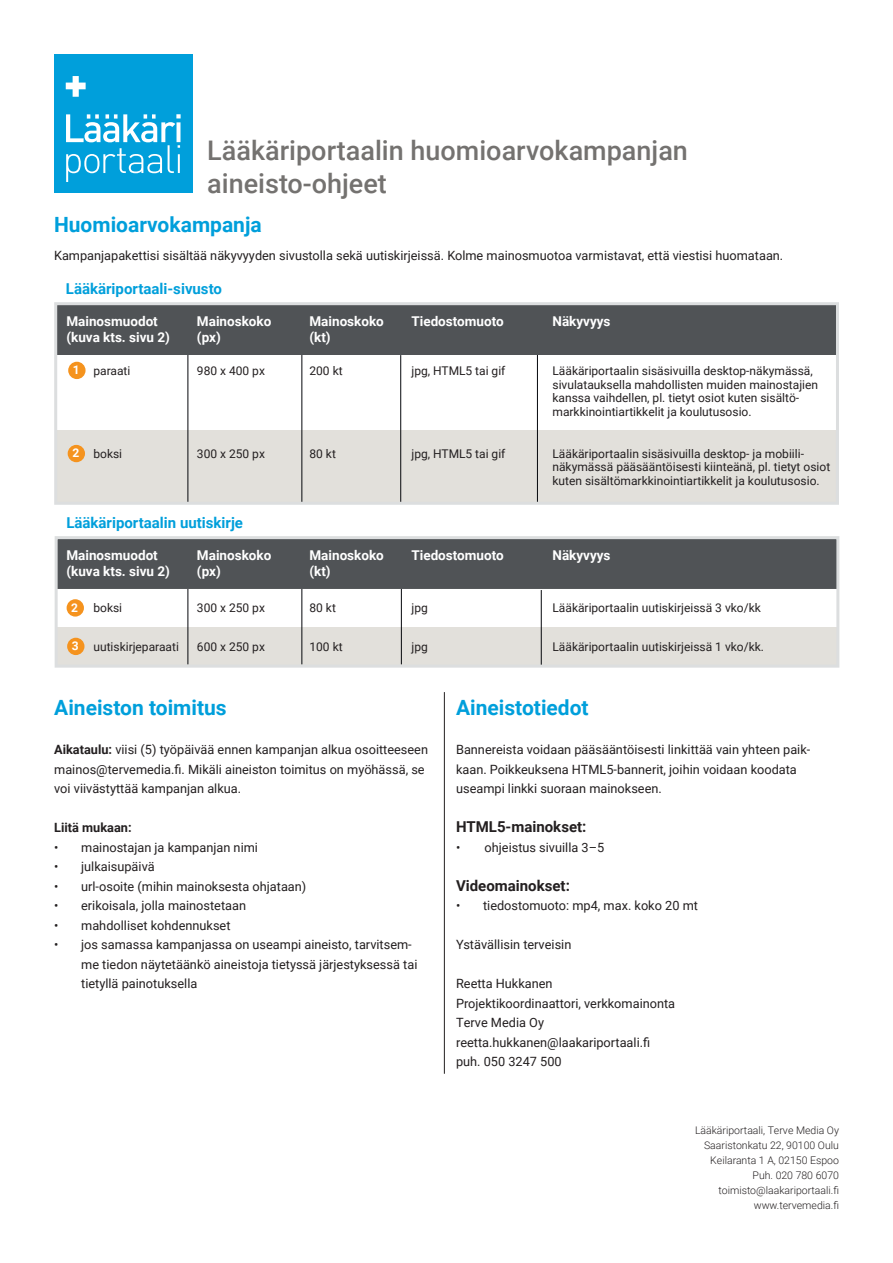
<style>
.page{position:relative;width:893px;height:1263px;background:#fff}
.page>*{position:absolute;margin:0;border:0;box-sizing:border-box;transform-origin:0 0}
.sivunotsikkoylös{font:500 27px/32.4px "Roboto";color:#747270}
.luettelon_otsikko{font:700 21px "Roboto";color:#009fdb}
.t1{font:700 15px "Roboto";color:#009fdb}
.leipis{font:700 15px "Roboto";color:#231f20}
.luettelon_otsikko-2{font:700 13.5px "Roboto";color:#fff}
.leipis-2{font:12.75px/19.5px "Roboto";color:#231f20}
.luettelon_otsikko-3{font:12.75px "Roboto";color:#231f20}
.leipis-3{font:700 12.75px "Roboto";color:#231f20}
.luettelon_otsikko-4{font:12px/13.5px "Roboto";color:#231f20}
.t2{font:700 12px "Roboto";color:#fff}
.t3{font:300 10.5px "Roboto";color:#231f20}
.s1{font-weight:700}
</style>
<div class="page">
<div style="left:56px;top:627px;width:781px;height:39px;background:#e2e0db"></div>
<div style="left:55px;top:431px;width:782px;height:72px;background:#e2e0db"></div>
<div style="left:68px;top:445px;width:17px;height:17px;background:#f5931e;border-radius:50%"></div>
<hr style="left:444px;top:692px;width:1px;height:382px;background:#231f20">
<div style="left:67px;top:599px;width:17px;height:18px;background:#f5931e;border-radius:50%"></div>
<hr style="left:537px;top:355px;width:1px;height:149px;background:#05070c">
<div style="left:55px;top:55px;width:138px;height:138px;background:#009fdb"></div>
<svg style="left:66px;top:114px;width:115px;height:68px"></svg>
<svg style="left:66px;top:76px;width:20px;height:21px"></svg>
<div style="left:68px;top:362px;width:18px;height:17px;background:#f5931e;border-radius:50%"></div>
<div style="left:67px;top:638px;width:17px;height:17px;background:#f5931e;border-radius:50%"></div>
<hr style="left:302px;top:355px;width:1px;height:148px;background:#05070c">
<hr style="left:188px;top:355px;width:1px;height:149px;background:#05070c">
<hr style="left:401px;top:589px;width:1px;height:75px;background:#05070c">
<hr style="left:302px;top:589px;width:1px;height:75px;background:#05070c">
<hr style="left:188px;top:589px;width:1px;height:75px;background:#05070c">
<hr style="left:400px;top:355px;width:1px;height:148px;background:#05070c">
<hr style="left:541px;top:590px;width:1px;height:76px;background:#05070c">
<div style="left:58px;top:306px;width:777px;height:49px;background:#505356"></div>
<div style="left:54px;top:302px;width:785px;height:203px;border:3px solid #dcdedf"></div>
<div style="left:59px;top:540px;width:776px;height:49px;background:#505356"></div>
<div style="left:55px;top:536px;width:784px;height:132px;border:3px solid #dcdedf"></div>
<p class="sivunotsikkoylös" style="left:207px;top:134px;width:482px">Lääkäriportaalin huomioarvokampanjan aineisto-ohjeet</p>
<p class="luettelon_otsikko" style="left:54px;top:210px;width:209px">Huomioarvokampanja</p>
<p class="luettelon_otsikko-3" style="left:54px;top:247px;width:731px">Kampanjapakettisi sisältää näkyvyyden sivustolla sekä uutiskirjeissä. Kolme mainosmuotoa varmistavat, että viestisi huomataan.</p>
<p class="t1" style="left:66px;top:278px;width:158px">Lääkäriportaali-sivusto</p>
<p class="luettelon_otsikko-2" style="left:66px;top:312px;width:93px">Mainosmuodot</p>
<p class="luettelon_otsikko-2" style="left:197px;top:312px;width:76px">Mainoskoko</p>
<p class="luettelon_otsikko-2" style="left:309px;top:312px;width:76px">Mainoskoko</p>
<p class="luettelon_otsikko-2" style="left:411px;top:312px;width:94px">Tiedostomuoto</p>
<p class="luettelon_otsikko-2" style="left:552px;top:312px;width:60px">Näkyvyys</p>
<p class="luettelon_otsikko-2" style="left:66px;top:328px;width:105px">(kuva kts. sivu 2)</p>
<p class="luettelon_otsikko-2" style="left:197px;top:328px;width:25px">(px)</p>
<p class="luettelon_otsikko-2" style="left:309px;top:328px;width:23px">(kt)</p>
<p class="luettelon_otsikko-4" style="left:93px;top:364px;width:38px">paraati</p>
<p class="luettelon_otsikko-4" style="left:197px;top:364px;width:70px">980 x 400 px</p>
<p class="luettelon_otsikko-4" style="left:309px;top:364px;width:35px">200 kt</p>
<p class="luettelon_otsikko-4" style="left:411px;top:364px;width:95px">jpg, HTML5 tai gif</p>
<p class="luettelon_otsikko-4" style="left:552px;top:364px;width:267px">Lääkäriportaalin sisäsivuilla desktop-näkymässä, sivulatauksella mahdollisten muiden mainostajien kanssa vaihdellen, pl. tietyt osiot kuten sisältö&shy;markkinointiartikkelit ja koulutusosio.</p>
<p class="luettelon_otsikko-4" style="left:93px;top:446px;width:30px">boksi</p>
<p class="luettelon_otsikko-4" style="left:197px;top:446px;width:70px">300 x 250 px</p>
<p class="luettelon_otsikko-4" style="left:309px;top:446px;width:28px">80 kt</p>
<p class="luettelon_otsikko-4" style="left:411px;top:446px;width:95px">jpg, HTML5 tai gif</p>
<p class="luettelon_otsikko-4" style="left:552px;top:446px;width:279px">Lääkäriportaalin sisäsivuilla desktop- ja mobiili&shy;näkymässä pääsääntöisesti kiinteänä, pl. tietyt osiot kuten sisältömarkkinointiartikkelit ja koulutusosio.</p>
<p class="t2" style="left:73px;top:362px;width:8px">1</p>
<p class="t2" style="left:72px;top:445px;width:8px">2</p>
<p class="t1" style="left:66px;top:512px;width:178px">Lääkäriportaalin uutiskirje</p>
<p class="luettelon_otsikko-2" style="left:66px;top:545px;width:93px">Mainosmuodot</p>
<p class="luettelon_otsikko-2" style="left:197px;top:545px;width:76px">Mainoskoko</p>
<p class="luettelon_otsikko-2" style="left:309px;top:545px;width:76px">Mainoskoko</p>
<p class="luettelon_otsikko-2" style="left:411px;top:545px;width:94px">Tiedostomuoto</p>
<p class="luettelon_otsikko-2" style="left:552px;top:545px;width:60px">Näkyvyys</p>
<p class="luettelon_otsikko-2" style="left:66px;top:562px;width:105px">(kuva kts. sivu 2)</p>
<p class="luettelon_otsikko-2" style="left:197px;top:562px;width:25px">(px)</p>
<p class="luettelon_otsikko-2" style="left:309px;top:562px;width:23px">(kt)</p>
<p class="luettelon_otsikko-4" style="left:93px;top:600px;width:30px">boksi</p>
<p class="luettelon_otsikko-4" style="left:197px;top:600px;width:70px">300 x 250 px</p>
<p class="luettelon_otsikko-4" style="left:309px;top:600px;width:28px">80 kt</p>
<p class="luettelon_otsikko-4" style="left:411px;top:600px;width:18px">jpg</p>
<p class="luettelon_otsikko-4" style="left:552px;top:600px;width:210px">Lääkäriportaalin uutiskirjeissä 3 vko/kk</p>
<p class="luettelon_otsikko-4" style="left:93px;top:639px;width:87px">uutiskirjeparaati</p>
<p class="luettelon_otsikko-4" style="left:197px;top:639px;width:70px">600 x 250 px</p>
<p class="luettelon_otsikko-4" style="left:309px;top:639px;width:35px">100 kt</p>
<p class="luettelon_otsikko-4" style="left:411px;top:639px;width:18px">jpg</p>
<p class="luettelon_otsikko-4" style="left:552px;top:639px;width:213px">Lääkäriportaalin uutiskirjeissä 1 vko/kk.</p>
<p class="t2" style="left:71px;top:599px;width:8px">2</p>
<p class="t2" style="left:72px;top:638px;width:8px">3</p>
<p class="luettelon_otsikko" style="left:54px;top:693px;width:174px">Aineiston toimitus</p>
<p class="leipis-2" style="left:54px;top:739px;width:375px"><span class="s1">Aikataulu:</span> viisi (5) työpäivää ennen kampanjan alkua osoitteeseen mainos@tervemedia.fi. Mikäli aineiston toimitus on myöhässä, se voi viivästyttää kampanjan alkua.</p>
<p class="leipis-3" style="left:54px;top:819px;width:79px">Liitä mukaan:</p>
<p class="leipis-2" style="left:54px;top:837px;width:205px">• mainostajan ja kampanjan nimi</p>
<p class="leipis-2" style="left:54px;top:856px;width:102px">• julkaisupäivä</p>
<p class="leipis-2" style="left:54px;top:876px;width:254px">• url-osoite (mihin mainoksesta ohjataan)</p>
<p class="leipis-2" style="left:54px;top:895px;width:193px">• erikoisala, jolla mainostetaan</p>
<p class="leipis-2" style="left:54px;top:915px;width:178px">• mahdolliset kohdennukset</p>
<p class="leipis-2" style="left:81px;top:934px;width:338px;text-indent:-27px">• jos samassa kampanjassa on useampi aineisto, tarvitsem&shy;me tiedon näytetäänkö aineistoja tietyssä järjestyksessä tai tietyllä painotuksella</p>
<p class="luettelon_otsikko" style="left:456px;top:693px;width:134px">Aineistotiedot</p>
<p class="leipis-2" style="left:456px;top:739px;width:356px">Bannereista voidaan pääsääntöisesti linkittää vain yhteen paik&shy;kaan. Poikkeuksena HTML5-bannerit, joihin voidaan koodata useampi linkki suoraan mainokseen.</p>
<p class="leipis" style="left:456px;top:816px;width:132px">HTML5-mainokset:</p>
<p class="leipis-2" style="left:456px;top:837px;width:150px">• ohjeistus sivuilla 3–5</p>
<p class="leipis" style="left:456px;top:875px;width:115px">Videomainokset:</p>
<p class="leipis-2" style="left:456px;top:895px;width:243px">• tiedostomuoto: mp4, max. koko 20 mt</p>
<p class="leipis-2" style="left:456px;top:934px;width:117px">Ystävällisin terveisin</p>
<p class="leipis-2" style="left:456px;top:973px;width:98px">Reetta Hukkanen</p>
<p class="leipis-2" style="left:456px;top:993px;width:221px">Projektikoordinaattori, verkkomainonta</p>
<p class="leipis-2" style="left:456px;top:1012px;width:89px">Terve Media Oy</p>
<p class="leipis-2" style="left:456px;top:1032px;width:196px">reetta.hukkanen@laakariportaali.fi</p>
<p class="leipis-2" style="left:456px;top:1051px;width:107px">puh. 050 3247 500</p>
<p class="t3" style="left:695px;top:1122px;width:145px">Lääkäriportaali, Terve Media Oy</p>
<p class="t3" style="left:704px;top:1137px;width:136px">Saaristonkatu 22, 90100 Oulu</p>
<p class="t3" style="left:710px;top:1152px;width:130px">Keilaranta 1 A, 02150 Espoo</p>
<p class="t3" style="left:753px;top:1167px;width:88px">Puh. 020 780 6070</p>
<p class="t3" style="left:718px;top:1182px;width:122px">toimisto@laakariportaali.fi</p>
<p class="t3" style="left:754px;top:1197px;width:87px">www.tervemedia.fi</p>
</div>
